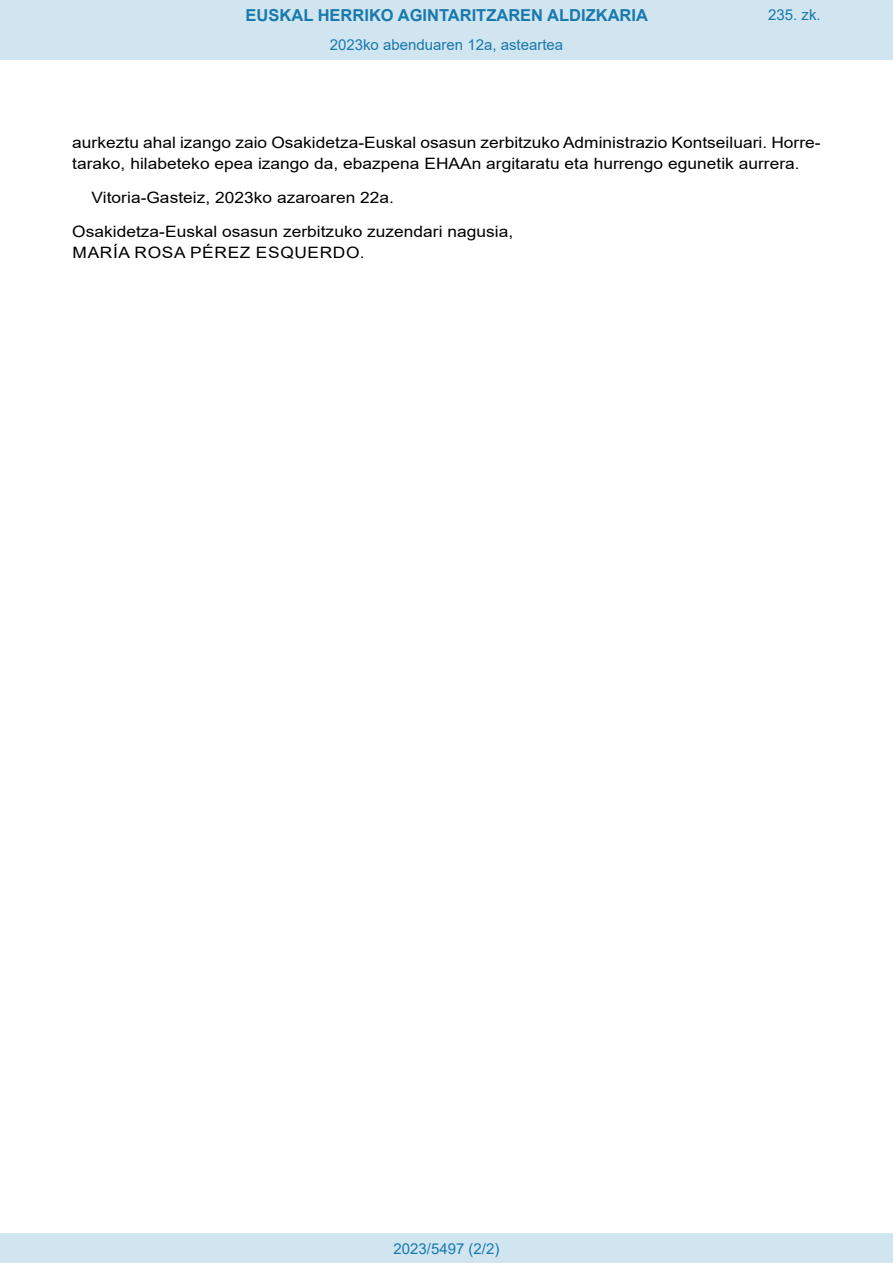
<style>
.page{position:relative;width:893px;height:1263px;background:#fff}
.page>*{position:absolute;margin:0;border:0;box-sizing:border-box;transform-origin:0 0}
.t1{font:700 16.5px "Arial";color:#1879ad}
.BOPVDetalle{font:15.6px/21px "Arial";color:#000;scale:1.11 1}
.BOPVFirmaPuesto{font:15.6px "Arial";color:#000;scale:1.11 1}
.BOPVFirmaLugFec{font:15.6px "Arial";color:#000;scale:1.11 1}
.BOPVFirmaNombre{font:15.6px "Arial";letter-spacing:.035em;color:#000;scale:1.11 1}
.Paginacion_Centro{font:15px "Arial";color:#1879ad}
</style>
<div class="page">
<div style="left:0;top:0;width:893px;height:60px;background:#d0e5f0"></div>
<div style="left:0;top:1233px;width:893px;height:30px;background:#d0e5f0"></div>
<p class="t1" style="left:246px;top:3px;width:404px">EUSKAL HERRIKO AGINTARITZAREN ALDIZKARIA</p>
<p class="Paginacion_Centro" style="left:330px;top:35px;width:235px">2023ko abenduaren 12a, asteartea</p>
<p class="Paginacion_Centro" style="left:768px;top:5px;width:54px">235. zk.</p>
<p class="BOPVDetalle" style="left:72px;top:132px;width:676px">aurkeztu ahal izango zaio Osakidetza-Euskal osasun zerbitzuko Administrazio Kontseiluari. Horre&shy;tarako, hilabeteko epea izango da, ebazpena EHAAn argitaratu eta hurrengo egunetik aurrera.</p>
<p class="BOPVFirmaLugFec" style="left:92px;top:187px;width:274px">Vitoria-Gasteiz, 2023ko azaroaren 22a.</p>
<p class="BOPVFirmaPuesto" style="left:72px;top:220px;width:399px">Osakidetza-Euskal osasun zerbitzuko zuzendari nagusia,</p>
<p class="BOPVFirmaNombre" style="left:73px;top:241px;width:265px">MARÍA ROSA PÉREZ ESQUERDO.</p>
<p class="Paginacion_Centro" style="left:393px;top:1238px;width:107px">2023/5497 (2/2)</p>
</div>
